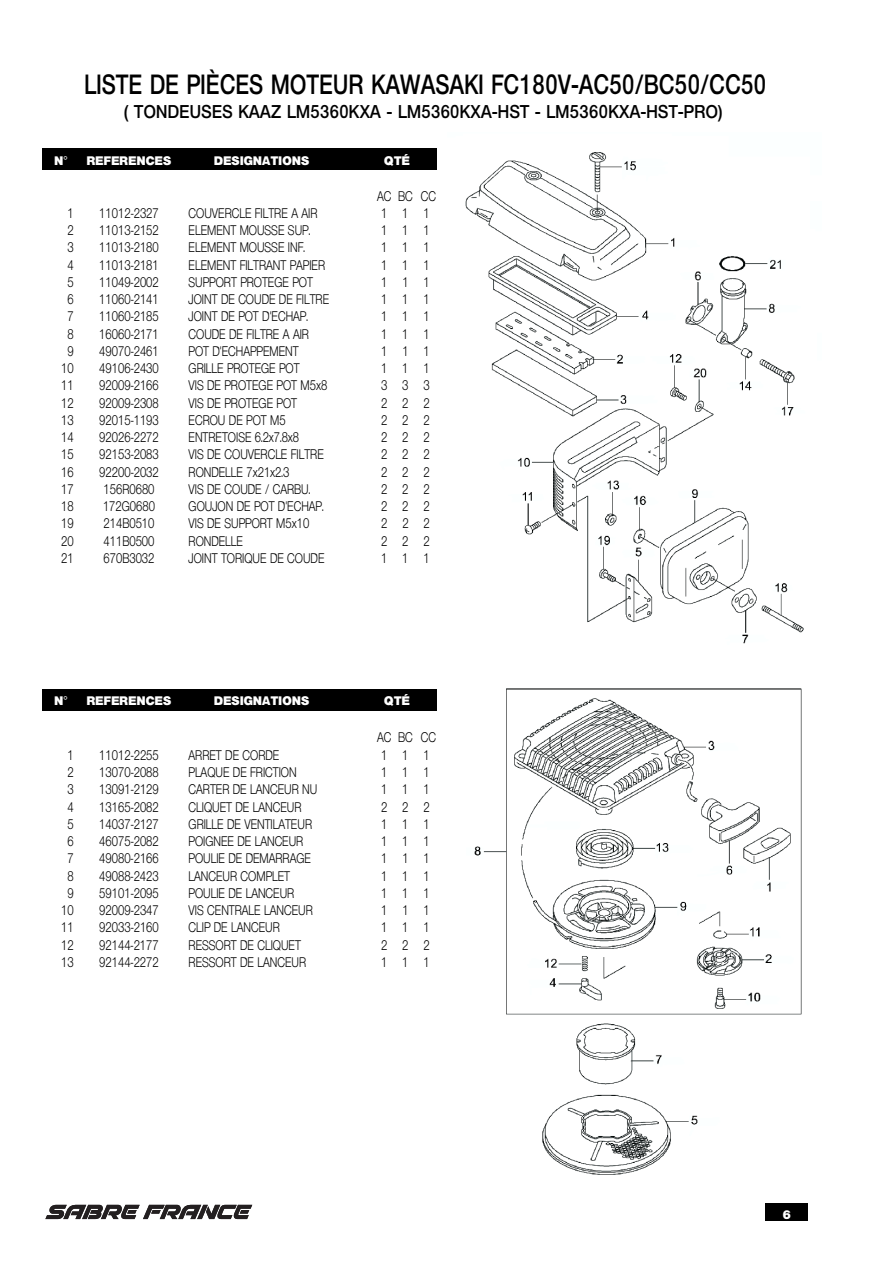
<style>
.page{position:relative;width:893px;height:1263px;background:#fff}
.page>*{position:absolute;margin:0;border:0;box-sizing:border-box;transform-origin:0 0}
.t1{font:600 27px "Olnova";letter-spacing:.025em;color:#000;scale:.8 1}
.t2{font:600 18px "Olnova";letter-spacing:.025em;color:#000;scale:.9 1}
.t3{font:13.5px "Olnova";color:#000;scale:.8 1}
.t4{font:800 12px "Olnova";letter-spacing:.025em;color:#fff}
</style>
<div class="page">
<img style="left:465px;top:152px;width:339px;height:492px">
<img style="left:474px;top:688px;width:328px;height:487px">
<svg style="left:45px;top:1205px;width:207px;height:14px"></svg>
<div style="left:765px;top:1203px;width:43px;height:17px;background:#000"></div>
<div style="left:43px;top:149px;width:394px;height:21px;background:#000"></div>
<div style="left:43px;top:689px;width:394px;height:21px;background:#000"></div>
<h1 class="t1" style="left:84px;top:69px;width:854px">LISTE DE PIÈCES MOTEUR KAWASAKI FC180V-AC50/BC50/CC50</h1>
<h2 class="t2" style="left:124px;top:101px;width:666px">( TONDEUSES KAAZ LM5360KXA - LM5360KXA-HST - LM5360KXA-HST-PRO)</h2>
<p class="t4" style="left:54px;top:153px;width:15px">N°</p>
<p class="t4" style="left:87px;top:153px;width:86px">REFERENCES</p>
<p class="t4" style="left:214px;top:153px;width:97px">DESIGNATIONS</p>
<p class="t4" style="left:384px;top:153px;width:27px">QTÉ</p>
<p class="t3" style="left:377px;top:188px;width:75px">AC BC CC</p>
<p class="t3" style="left:68px;top:206px;width:9px">1</p>
<p class="t3" style="left:99px;top:206px;width:76px">11012-2327</p>
<p class="t3" style="left:189px;top:206px;width:163px">COUVERCLE FILTRE A AIR</p>
<p class="t3" style="left:381px;top:206px;width:62px">111</p>
<p class="t3" style="left:67px;top:223px;width:9px">2</p>
<p class="t3" style="left:99px;top:223px;width:76px">11013-2152</p>
<p class="t3" style="left:189px;top:223px;width:153px">ELEMENT MOUSSE SUP.</p>
<p class="t3" style="left:381px;top:223px;width:62px">111</p>
<p class="t3" style="left:67px;top:240px;width:9px">3</p>
<p class="t3" style="left:99px;top:240px;width:76px">11013-2180</p>
<p class="t3" style="left:189px;top:240px;width:147px">ELEMENT MOUSSE INF.</p>
<p class="t3" style="left:381px;top:240px;width:62px">111</p>
<p class="t3" style="left:68px;top:257px;width:9px">4</p>
<p class="t3" style="left:99px;top:257px;width:76px">11013-2181</p>
<p class="t3" style="left:189px;top:257px;width:172px">ELEMENT FILTRANT PAPIER</p>
<p class="t3" style="left:381px;top:257px;width:62px">111</p>
<p class="t3" style="left:67px;top:275px;width:9px">5</p>
<p class="t3" style="left:99px;top:275px;width:76px">11049-2002</p>
<p class="t3" style="left:189px;top:275px;width:157px">SUPPORT PROTEGE POT</p>
<p class="t3" style="left:381px;top:275px;width:62px">111</p>
<p class="t3" style="left:68px;top:292px;width:9px">6</p>
<p class="t3" style="left:99px;top:292px;width:76px">11060-2141</p>
<p class="t3" style="left:189px;top:292px;width:177px">JOINT DE COUDE DE FILTRE</p>
<p class="t3" style="left:381px;top:292px;width:62px">111</p>
<p class="t3" style="left:67px;top:309px;width:9px">7</p>
<p class="t3" style="left:99px;top:309px;width:76px">11060-2185</p>
<p class="t3" style="left:189px;top:309px;width:150px">JOINT DE POT D'ECHAP.</p>
<p class="t3" style="left:381px;top:309px;width:62px">111</p>
<p class="t3" style="left:68px;top:326px;width:9px">8</p>
<p class="t3" style="left:99px;top:326px;width:76px">16060-2171</p>
<p class="t3" style="left:189px;top:326px;width:152px">COUDE DE FILTRE A AIR</p>
<p class="t3" style="left:381px;top:326px;width:62px">111</p>
<p class="t3" style="left:68px;top:344px;width:9px">9</p>
<p class="t3" style="left:99px;top:344px;width:76px">49070-2461</p>
<p class="t3" style="left:189px;top:344px;width:139px">POT D'ECHAPPEMENT</p>
<p class="t3" style="left:381px;top:344px;width:62px">111</p>
<p class="t3" style="left:61px;top:361px;width:17px">10</p>
<p class="t3" style="left:99px;top:361px;width:76px">49106-2430</p>
<p class="t3" style="left:189px;top:361px;width:140px">GRILLE PROTEGE POT</p>
<p class="t3" style="left:381px;top:361px;width:62px">111</p>
<p class="t3" style="left:61px;top:378px;width:17px">11</p>
<p class="t3" style="left:99px;top:378px;width:76px">92009-2166</p>
<p class="t3" style="left:189px;top:378px;width:175px">VIS DE PROTEGE POT M5x8</p>
<p class="t3" style="left:381px;top:378px;width:63px">333</p>
<p class="t3" style="left:61px;top:395px;width:17px">12</p>
<p class="t3" style="left:99px;top:395px;width:76px">92009-2308</p>
<p class="t3" style="left:189px;top:395px;width:137px">VIS DE PROTEGE POT</p>
<p class="t3" style="left:381px;top:395px;width:63px">222</p>
<p class="t3" style="left:61px;top:413px;width:17px">13</p>
<p class="t3" style="left:99px;top:413px;width:76px">92015-1193</p>
<p class="t3" style="left:189px;top:413px;width:123px">ECROU DE POT M5</p>
<p class="t3" style="left:381px;top:413px;width:63px">222</p>
<p class="t3" style="left:61px;top:430px;width:17px">14</p>
<p class="t3" style="left:99px;top:430px;width:76px">92026-2272</p>
<p class="t3" style="left:189px;top:430px;width:140px">ENTRETOISE 6.2x7.8x8</p>
<p class="t3" style="left:381px;top:430px;width:63px">222</p>
<p class="t3" style="left:61px;top:447px;width:17px">15</p>
<p class="t3" style="left:99px;top:447px;width:76px">92153-2083</p>
<p class="t3" style="left:189px;top:447px;width:171px">VIS DE COUVERCLE FILTRE</p>
<p class="t3" style="left:381px;top:447px;width:63px">222</p>
<p class="t3" style="left:61px;top:464px;width:17px">16</p>
<p class="t3" style="left:99px;top:464px;width:76px">92200-2032</p>
<p class="t3" style="left:189px;top:464px;width:127px">RONDELLE 7x21x2.3</p>
<p class="t3" style="left:381px;top:464px;width:63px">222</p>
<p class="t3" style="left:61px;top:482px;width:17px">17</p>
<p class="t3" style="left:104px;top:482px;width:65px">156R0680</p>
<p class="t3" style="left:189px;top:482px;width:153px">VIS DE COUDE / CARBU.</p>
<p class="t3" style="left:381px;top:482px;width:63px">222</p>
<p class="t3" style="left:61px;top:499px;width:17px">18</p>
<p class="t3" style="left:103px;top:499px;width:67px">172G0680</p>
<p class="t3" style="left:189px;top:499px;width:170px">GOUJON DE POT D'ECHAP.</p>
<p class="t3" style="left:381px;top:499px;width:63px">222</p>
<p class="t3" style="left:61px;top:516px;width:17px">19</p>
<p class="t3" style="left:104px;top:516px;width:65px">214B0510</p>
<p class="t3" style="left:189px;top:516px;width:152px">VIS DE SUPPORT M5x10</p>
<p class="t3" style="left:381px;top:516px;width:63px">222</p>
<p class="t3" style="left:61px;top:533px;width:17px">20</p>
<p class="t3" style="left:104px;top:533px;width:65px">411B0500</p>
<p class="t3" style="left:189px;top:533px;width:69px">RONDELLE</p>
<p class="t3" style="left:381px;top:533px;width:63px">222</p>
<p class="t3" style="left:61px;top:551px;width:17px">21</p>
<p class="t3" style="left:104px;top:551px;width:65px">670B3032</p>
<p class="t3" style="left:189px;top:551px;width:171px">JOINT TORIQUE DE COUDE</p>
<p class="t3" style="left:381px;top:551px;width:62px">111</p>
<p class="t4" style="left:54px;top:693px;width:15px">N°</p>
<p class="t4" style="left:87px;top:693px;width:86px">REFERENCES</p>
<p class="t4" style="left:214px;top:693px;width:97px">DESIGNATIONS</p>
<p class="t4" style="left:384px;top:693px;width:27px">QTÉ</p>
<p class="t3" style="left:377px;top:730px;width:75px">AC BC CC</p>
<p class="t3" style="left:68px;top:747px;width:9px">1</p>
<p class="t3" style="left:99px;top:747px;width:76px">11012-2255</p>
<p class="t3" style="left:189px;top:747px;width:115px">ARRET DE CORDE</p>
<p class="t3" style="left:381px;top:747px;width:62px">111</p>
<p class="t3" style="left:67px;top:765px;width:9px">2</p>
<p class="t3" style="left:99px;top:765px;width:76px">13070-2088</p>
<p class="t3" style="left:189px;top:765px;width:137px">PLAQUE DE FRICTION</p>
<p class="t3" style="left:381px;top:765px;width:62px">111</p>
<p class="t3" style="left:67px;top:782px;width:9px">3</p>
<p class="t3" style="left:99px;top:782px;width:76px">13091-2129</p>
<p class="t3" style="left:189px;top:782px;width:163px">CARTER DE LANCEUR NU</p>
<p class="t3" style="left:381px;top:782px;width:62px">111</p>
<p class="t3" style="left:68px;top:799px;width:9px">4</p>
<p class="t3" style="left:99px;top:799px;width:76px">13165-2082</p>
<p class="t3" style="left:189px;top:799px;width:143px">CLIQUET DE LANCEUR</p>
<p class="t3" style="left:381px;top:799px;width:63px">222</p>
<p class="t3" style="left:67px;top:816px;width:9px">5</p>
<p class="t3" style="left:99px;top:816px;width:76px">14037-2127</p>
<p class="t3" style="left:189px;top:816px;width:156px">GRILLE DE VENTILATEUR</p>
<p class="t3" style="left:381px;top:816px;width:62px">111</p>
<p class="t3" style="left:68px;top:834px;width:9px">6</p>
<p class="t3" style="left:99px;top:834px;width:76px">46075-2082</p>
<p class="t3" style="left:189px;top:834px;width:145px">POIGNEE DE LANCEUR</p>
<p class="t3" style="left:381px;top:834px;width:62px">111</p>
<p class="t3" style="left:67px;top:851px;width:9px">7</p>
<p class="t3" style="left:99px;top:851px;width:76px">49080-2166</p>
<p class="t3" style="left:189px;top:851px;width:154px">POULIE DE DEMARRAGE</p>
<p class="t3" style="left:381px;top:851px;width:62px">111</p>
<p class="t3" style="left:68px;top:868px;width:9px">8</p>
<p class="t3" style="left:99px;top:868px;width:76px">49088-2423</p>
<p class="t3" style="left:189px;top:868px;width:128px">LANCEUR COMPLET</p>
<p class="t3" style="left:381px;top:868px;width:62px">111</p>
<p class="t3" style="left:68px;top:885px;width:9px">9</p>
<p class="t3" style="left:99px;top:885px;width:76px">59101-2095</p>
<p class="t3" style="left:189px;top:885px;width:134px">POULIE DE LANCEUR</p>
<p class="t3" style="left:381px;top:885px;width:62px">111</p>
<p class="t3" style="left:61px;top:903px;width:17px">10</p>
<p class="t3" style="left:99px;top:903px;width:76px">92009-2347</p>
<p class="t3" style="left:189px;top:903px;width:157px">VIS CENTRALE LANCEUR</p>
<p class="t3" style="left:381px;top:903px;width:62px">111</p>
<p class="t3" style="left:61px;top:920px;width:17px">11</p>
<p class="t3" style="left:99px;top:920px;width:76px">92033-2160</p>
<p class="t3" style="left:189px;top:920px;width:116px">CLIP DE LANCEUR</p>
<p class="t3" style="left:381px;top:920px;width:62px">111</p>
<p class="t3" style="left:61px;top:937px;width:17px">12</p>
<p class="t3" style="left:99px;top:937px;width:76px">92144-2177</p>
<p class="t3" style="left:189px;top:937px;width:142px">RESSORT DE CLIQUET</p>
<p class="t3" style="left:381px;top:937px;width:63px">222</p>
<p class="t3" style="left:61px;top:954px;width:17px">13</p>
<p class="t3" style="left:99px;top:954px;width:76px">92144-2272</p>
<p class="t3" style="left:189px;top:954px;width:148px">RESSORT DE LANCEUR</p>
<p class="t3" style="left:381px;top:954px;width:62px">111</p>
<p class="t4" style="left:783px;top:1207px;width:10px">6</p>
</div>
